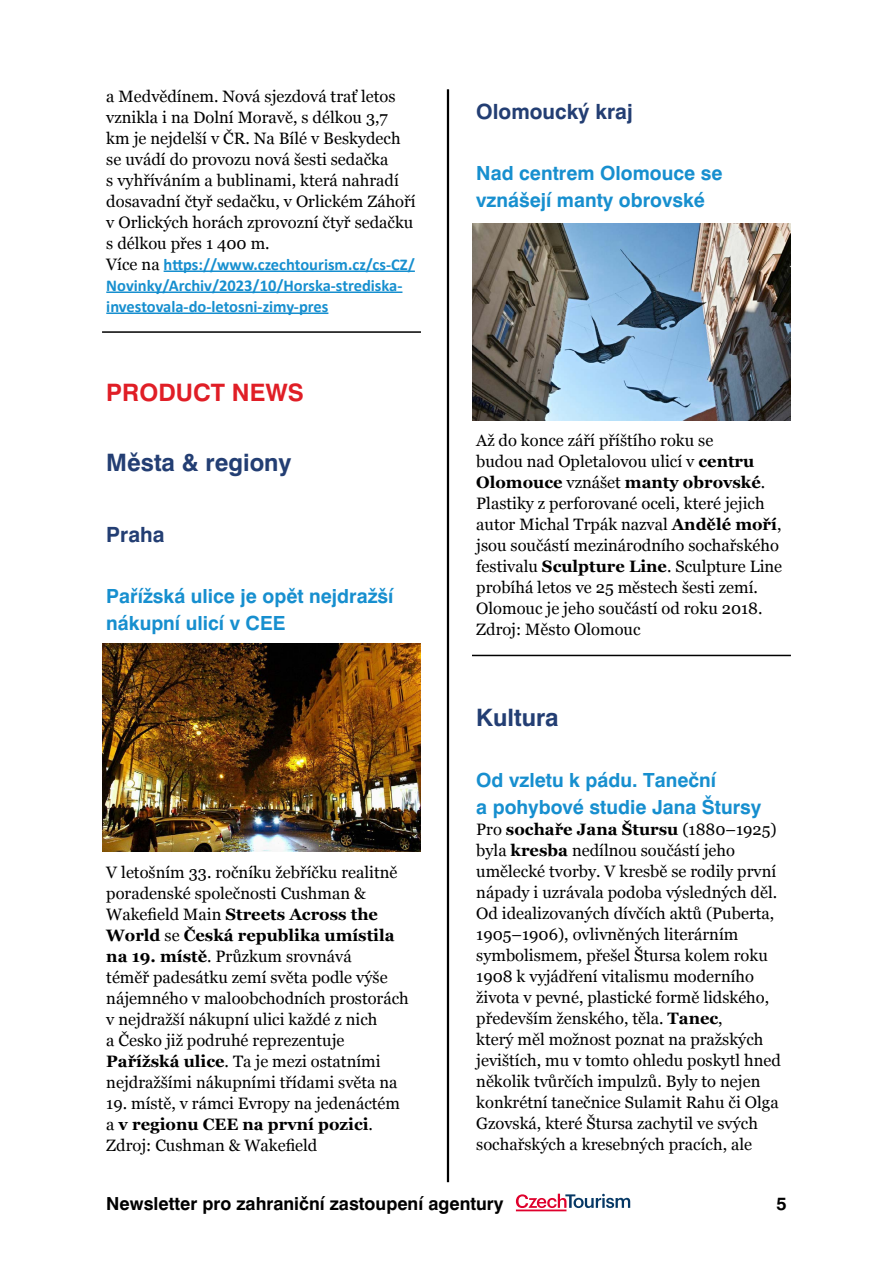
<style>
.page{position:relative;width:893px;height:1263px;background:#fff}
.page>*{position:absolute;margin:0;border:0;box-sizing:border-box;transform-origin:0 0}
.t1{font:700 24px "Swiss 721 BTCE";color:#233e73}
.t2{font:700 24px "Swiss 721 BTCE";color:#e01e26}
.t3{font:700 21px "Swiss 721 BTCE";color:#233e73}
.t4{font:700 19.5px/27px "Swiss 721 BTCE";color:#178fcf}
.t5{font:700 18px "Swiss 721 BTCE";color:#000}
.t6{font:16.5px/21px "Georgia";color:#000}
.t7{font:700 16.5px/21px "Calibri";color:#178fcf}
.s1{font-family:"Georgia";font-weight:400;color:#000}
.s2{font-weight:700}
</style>
<div class="page">
<hr style="left:447px;top:89px;width:2px;height:1093px;background:#000">
<svg style="left:516px;top:1194px;width:114px;height:17px"></svg>
<hr style="left:164px;top:270px;width:251px;height:2px;background:#178fcf">
<hr style="left:106px;top:291px;width:296px;height:2px;background:#178fcf">
<hr style="left:106px;top:312px;width:222px;height:2px;background:#178fcf">
<hr style="left:102px;top:331px;width:319px;height:2px;background:#000">
<hr style="left:472px;top:655px;width:319px;height:1px;background:#000">
<img style="left:102px;top:643px;width:319px;height:209px">
<img style="left:472px;top:223px;width:319px;height:197px">
<p class="t6" style="left:106px;top:86px;width:311px">a Medvědínem. Nová sjezdová trať letos vznikla i na Dolní Moravě, s délkou 3,7<br>km je nejdelší v ČR. Na Bílé v Beskydech se uvádí do provozu nová šesti sedačka<br>s vyhříváním a bublinami, která nahradí dosavadní čtyř sedačku, v Orlickém Záhoří v Orlických horách zprovozní čtyř sedačku s délkou přes 1 400 m.</p>
<p class="t7" style="left:106px;top:253px;width:310px"><span class="s1">Více na</span> https://www.czechtourism.cz/cs-CZ/<br>Novinky/Archiv/2023/10/Horska-strediska&shy;investovala-do-letosni-zimy-pres</p>
<h1 class="t2" style="left:106px;top:377px;width:199px">PRODUCT NEWS</h1>
<h1 class="t1" style="left:106px;top:447px;width:187px">Města &amp; regiony</h1>
<p class="t3" style="left:106px;top:520px;width:60px">Praha</p>
<p class="t4" style="left:106px;top:582px;width:289px">Pařížská ulice je opět nejdražší nákupní ulicí v CEE</p>
<p class="t6" style="left:106px;top:862px;width:304px">V letošním 33. ročníku žebříčku realitně poradenské společnosti Cushman &amp; Wakefield Main <span class="s2">Streets Across the World</span> se <span class="s2">Česká republika umístila na 19. místě</span>. Průzkum srovnává<br>téměř padesátku zemí světa podle výše nájemného v maloobchodních prostorách v nejdražší nákupní ulici každé z nich<br>a Česko již podruhé reprezentuje <span class="s2">Pařížská ulice</span>. Ta je mezi ostatními nejdražšími nákupními třídami světa na</p>
<p class="t6" style="left:106px;top:1093px;width:295px">19. místě, v rámci Evropy na jedenáctém a <span class="s2">v regionu CEE na první pozici</span>.<br>Zdroj: Cushman &amp; Wakefield</p>
<p class="t3" style="left:476px;top:97px;width:158px">Olomoucký kraj</p>
<p class="t4" style="left:476px;top:159px;width:248px">Nad centrem Olomouce se vznášejí manty obrovské</p>
<p class="t6" style="left:476px;top:430px;width:307px">Až do konce září příštího roku se<br>budou nad Opletalovou ulicí v <span class="s2">centru Olomouce</span> vznášet <span class="s2">manty obrovské</span>.<br>Plastiky z perforované oceli, které jejich autor Michal Trpák nazval <span class="s2">Andělé moří</span>, jsou součástí mezinárodního sochařského festivalu <span class="s2">Sculpture Line</span>. Sculpture Line probíhá letos ve 25 městech šesti zemí.<br>Olomouc je jeho součástí od roku 2018.<br>Zdroj: Město Olomouc</p>
<h1 class="t1" style="left:476px;top:702px;width:84px">Kultura</h1>
<p class="t4" style="left:476px;top:767px;width:287px">Od vzletu k pádu. Taneční<br>a pohybové studie Jana Štursy</p>
<p class="t6" style="left:476px;top:819px;width:306px">Pro <span class="s2">sochaře Jana Štursu</span> (1880–1925) byla <span class="s2">kresba</span> nedílnou součástí jeho umělecké tvorby. V kresbě se rodily první nápady i uzrávala podoba výsledných děl.<br>Od idealizovaných dívčích aktů (Puberta, 1905–1906), ovlivněných literárním symbolismem, přešel Štursa kolem roku 1908 k vyjádření vitalismu moderního života v pevné, plastické formě lidského, především ženského, těla. <span class="s2">Tanec</span>,<br>který měl možnost poznat na pražských jevištích, mu v tomto ohledu poskytl hned několik tvůrčích impulzů. Byly to nejen konkrétní tanečnice Sulamit Rahu či Olga Gzovská, které Štursa zachytil ve svých sochařských a kresebných pracích, ale</p>
<p class="t5" style="left:106px;top:1191px;width:399px">Newsletter pro zahraniční zastoupení agentury</p>
<p class="t5" style="left:776px;top:1191px;width:12px">5</p>
</div>
